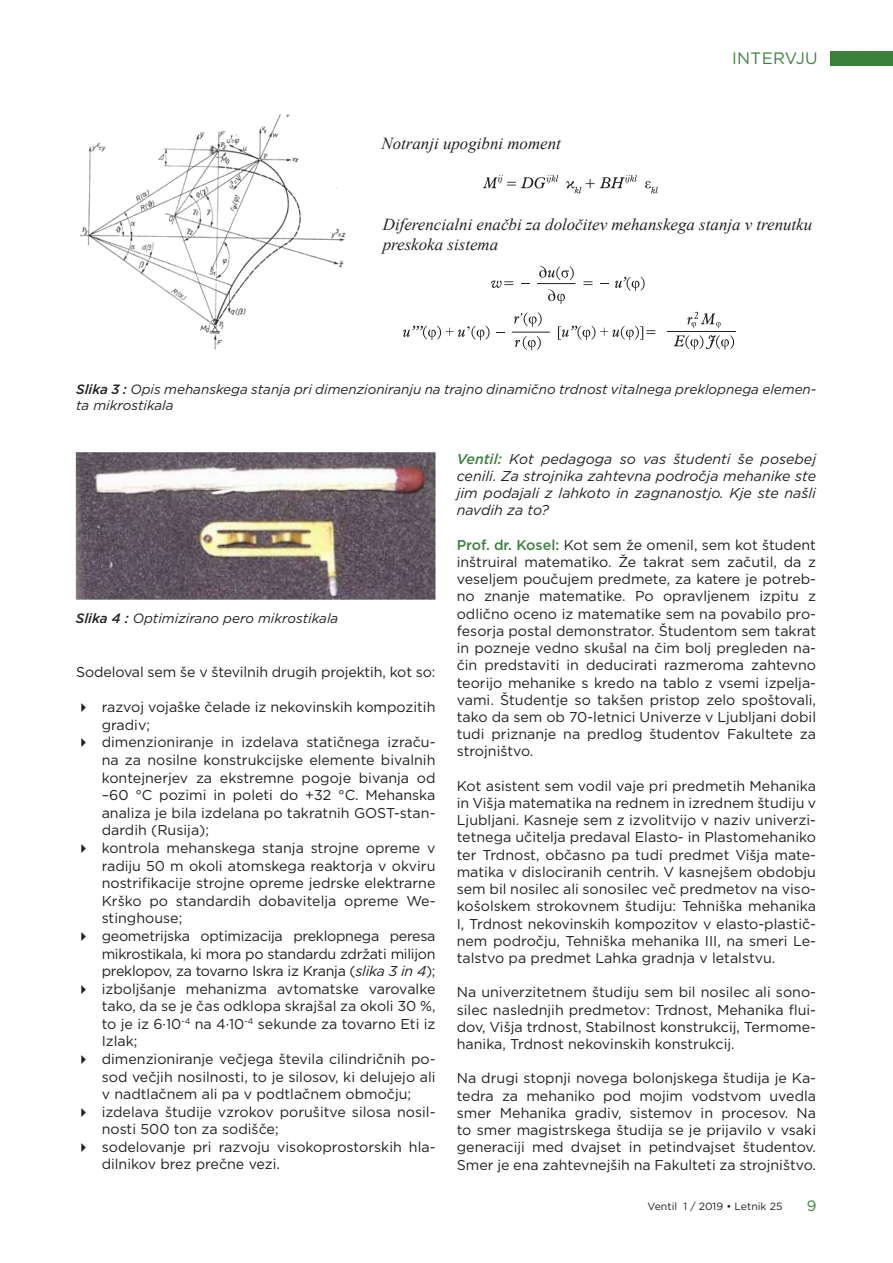
<style>
.page{position:relative;width:893px;height:1263px;background:#fff}
.page>*{position:absolute;margin:0;border:0;box-sizing:border-box;transform-origin:0 0}
.t1{font:italic 16.8px/20.1px "Times New Roman";color:#231f20}
.t2{font:16.5px "Gotham";letter-spacing:.02em;color:#3d813f}
.t3{font:15px "Gotham";color:#3d813f}
.t4{font:14.25px/17.2px "Gotham";color:#231f20;text-align:justify}
.t5{font:italic 14.25px/17.2px "Gotham";color:#231f20;text-align:justify}
.t6{font:italic 13.5px/16.2px "Gotham";color:#231f20}
.t7{font:10.5px "Gotham";color:#231f20}
.s1{font-weight:500}
.s2{font-style:italic}
.s3{font-weight:500;color:#3d813f}
</style>
<div class="page">
<div style="left:831px;top:51px;width:62px;height:14px;background:#3d813f"></div>
<svg style="left:491px;top:281px;width:22px;height:7px"></svg>
<svg style="left:583px;top:281px;width:9px;height:4px"></svg>
<svg style="left:615px;top:277px;width:30px;height:14px"></svg>
<svg style="left:539px;top:266px;width:35px;height:14px"></svg>
<svg style="left:548px;top:289px;width:17px;height:15px"></svg>
<hr style="left:537px;top:283px;width:38px;height:1px;background:#231f20">
<svg style="left:403px;top:326px;width:87px;height:14px"></svg>
<svg style="left:558px;top:326px;width:97px;height:14px"></svg>
<svg style="left:514px;top:312px;width:28px;height:15px"></svg>
<svg style="left:515px;top:336px;width:26px;height:14px"></svg>
<svg style="left:687px;top:312px;width:34px;height:16px"></svg>
<svg style="left:674px;top:335px;width:60px;height:15px"></svg>
<hr style="left:512px;top:332px;width:38px;height:1px;background:#231f20">
<hr style="left:667px;top:331px;width:69px;height:1px;background:#231f20">
<svg style="left:483px;top:175px;width:75px;height:13px"></svg>
<svg style="left:566px;top:175px;width:71px;height:18px"></svg>
<svg style="left:645px;top:181px;width:13px;height:12px"></svg>
<img style="left:80px;top:114px;width:266px;height:236px">
<img style="left:76px;top:452px;width:359px;height:148px">
<p class="t1" style="left:381px;top:133px;width:181px">Notranji upogibni moment</p>
<p class="t2" style="left:732px;top:48px;width:87px">INTERVJU</p>
<p class="t1" style="left:383px;top:214px;width:431px">Diferencialni enačbi za določitev mehanskega stanja v trenutku preskoka sistema</p>
<p class="t6" style="left:76px;top:380px;width:742px"><span class="s1">Slika 3 :</span> Opis mehanskega stanja pri dimenzioniranju na trajno dinamično trdnost vitalnega preklopnega elemen&shy;ta mikrostikala</p>
<p class="t6" style="left:76px;top:610px;width:264px"><span class="s1">Slika 4 :</span> Optimizirano pero mikrostikala</p>
<p class="t4" style="left:76px;top:663px;width:361px">Sodeloval sem še v številnih drugih projektih, kot so:</p>
<p class="t4" style="left:102px;top:698px;width:335px;text-align:left">razvoj vojaške čelade iz nekovinskih kompozitih gradiv;<br>dimenzioniranje in izdelava statičnega izraču&shy;na za nosilne konstrukcijske elemente bivalnih kontejnerjev za ekstremne pogoje bivanja od –60 °C pozimi in poleti do +32 °C. Mehanska analiza je bila izdelana po takratnih GOST-stan&shy;dardih (Rusija);<br>kontrola mehanskega stanja strojne opreme v radiju 50 m okoli atomskega reaktorja v okviru nostrifikacije strojne opreme jedrske elektrarne Krško po standardih dobavitelja opreme We&shy;stinghouse;<br>geometrijska optimizacija preklopnega peresa mikrostikala, ki mora po standardu zdržati milijon preklopov, za tovarno Iskra iz Kranja (<span class="s2">slika 3 in 4</span>); izboljšanje mehanizma avtomatske varovalke tako, da se je čas odklopa skrajšal za okoli 30 %, to je iz 6·10<sup>-4</sup> na 4·10<sup>-4</sup> sekunde za tovarno Eti iz Izlak;<br>dimenzioniranje večjega števila cilindričnih po&shy;sod večjih nosilnosti, to je silosov, ki delujejo ali v nadtlačnem ali pa v podtlačnem območju; izdelava študije vzrokov porušitve silosa nosil&shy;nosti 500 ton za sodišče;<br>sodelovanje pri razvoju visokoprostorskih hla&shy;dilnikov brez prečne vezi.</p>
<p class="t5" style="left:457px;top:450px;width:361px"><span class="s3">Ventil:</span> Kot pedagoga so vas študenti še posebej cenili. Za strojnika zahtevna področja mehanike ste jim podajali z lahkoto in zagnanostjo. Kje ste našli navdih za to?</p>
<p class="t4" style="left:457px;top:536px;width:361px"><span class="s3">Prof. dr. Kosel:</span> Kot sem že omenil, sem kot študent inštruiral matematiko. Že takrat sem začutil, da z veseljem poučujem predmete, za katere je potreb&shy;no znanje matematike. Po opravljenem izpitu z odlično oceno iz matematike sem na povabilo pro&shy;fesorja postal demonstrator. Študentom sem takrat in pozneje vedno skušal na čim bolj pregleden na&shy;čin predstaviti in deducirati razmeroma zahtevno teorijo mehanike s kredo na tablo z vsemi izpelja&shy;vami. Študentje so takšen pristop zelo spoštovali, tako da sem ob 70-letnici Univerze v Ljubljani dobil tudi priznanje na predlog študentov Fakultete za strojništvo.</p>
<p class="t4" style="left:457px;top:777px;width:361px">Kot asistent sem vodil vaje pri predmetih Mehanika in Višja matematika na rednem in izrednem študiju v Ljubljani. Kasneje sem z izvolitvijo v naziv univerzi&shy;tetnega učitelja predaval Elasto- in Plastomehaniko ter Trdnost, občasno pa tudi predmet Višja mate&shy;matika v dislociranih centrih. V kasnejšem obdobju sem bil nosilec ali sonosilec več predmetov na viso&shy;košolskem strokovnem študiju: Tehniška mehanika I, Trdnost nekovinskih kompozitov v elasto-plastič&shy;nem področju, Tehniška mehanika III, na smeri Le&shy;talstvo pa predmet Lahka gradnja v letalstvu.</p>
<p class="t4" style="left:457px;top:983px;width:361px">Na univerzitetnem študiju sem bil nosilec ali sono&shy;silec naslednjih predmetov: Trdnost, Mehanika flui&shy;dov, Višja trdnost, Stabilnost konstrukcij, Termome&shy;hanika, Trdnost nekovinskih konstrukcij.</p>
<p class="t4" style="left:457px;top:1069px;width:361px">Na drugi stopnji novega bolonjskega študija je Ka&shy;tedra za mehaniko pod mojim vodstvom uvedla smer Mehanika gradiv, sistemov in procesov. Na to smer magistrskega študija se je prijavilo v vsaki generaciji med dvajset in petindvajset študentov.<br>Smer je ena zahtevnejših na Fakulteti za strojništvo.</p>
<p class="t7" style="left:648px;top:1199px;width:136px">Ventil 1 / 2019 • Letnik 25</p>
<p class="t3" style="left:807px;top:1196px;width:11px">9</p>
</div>
